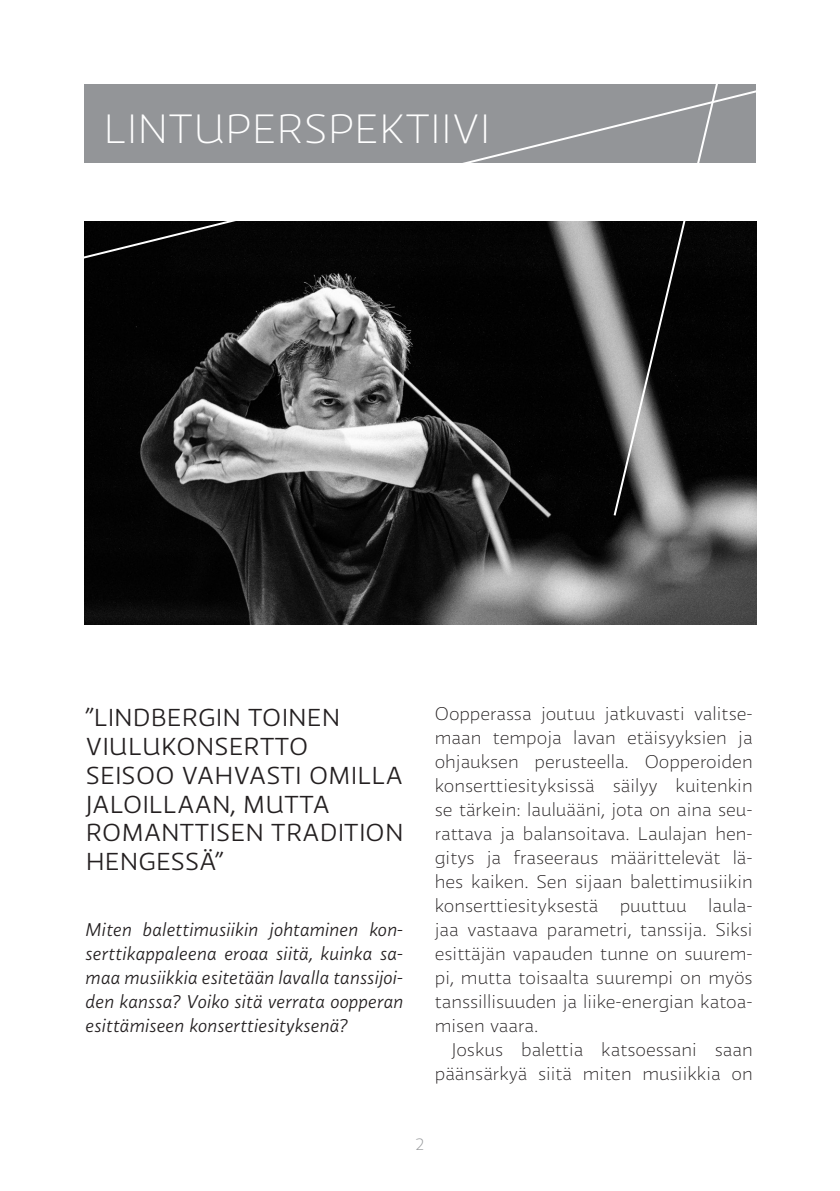
<style>
.page{position:relative;width:840px;height:1191px;background:#fff}
.page>*{position:absolute;margin:0;border:0;box-sizing:border-box;transform-origin:0 0}
.ISO_OTSIKKO{font:300 40px "Yle";letter-spacing:.02em;color:#fff}
.PIKKUOTSIKKO{font:24px/28.8px "Yle";letter-spacing:.02em;color:#231f20}
.LEIPIS{font:300 18px/24px "Yle";color:#231f20;text-align:justify}
.haastis_kursiivi{font:italic 18px/24px "Yle";color:#231f20;text-align:justify}
.LEIPIS_SISENNETTY{font:300 18px/24px "Yle";color:#231f20;text-align:right}
.t1{font:300 16px "Yle";color:#939598}
</style>
<div class="page">
<img style="left:85px;top:268px;width:670px;height:356px">
<svg style="left:611px;top:268px;width:141px;height:250px;background:#313131"></svg>
<svg style="left:84px;top:84px;width:673px;height:184px"></svg>
<p class="ISO_OTSIKKO" style="left:104px;top:103px;width:388px">LINTUPERSPEKTIIVI</p>
<p class="PIKKUOTSIKKO" style="left:85px;top:702px;width:319px">”LINDBERGIN TOINEN<br>VIULUKONSERTTO<br>SEISOO VAHVASTI OMILLA<br>JALOILLAAN, MUTTA<br>ROMANTTISEN TRADITION<br>HENGESSÄ”</p>
<p class="haastis_kursiivi" style="left:85px;top:917px;width:319px">Miten balettimusiikin johtaminen kon&shy;serttikappaleena eroaa siitä, kuinka sa&shy;maa musiikkia esitetään lavalla tanssijoi&shy;den kanssa? Voiko sitä verrata oopperan esittämiseen konserttiesityksenä?</p>
<p class="LEIPIS" style="left:434px;top:701px;width:319px">Oopperassa joutuu jatkuvasti valitse&shy;maan tempoja lavan etäisyyksien ja ohjauksen perusteella. Oopperoiden konserttiesityksissä säilyy kuitenkin se tärkein: lauluääni, jota on aina seu&shy;rattava ja balansoitava. Laulajan hen&shy;gitys ja fraseeraus määrittelevät lä&shy;hes kaiken. Sen sijaan balettimusiikin konserttiesityksestä puuttuu laula&shy;jaa vastaava parametri, tanssija. Siksi esittäjän vapauden tunne on suurem&shy;pi, mutta toisaalta suurempi on myös tanssillisuuden ja liike-energian katoa&shy;misen vaara.</p>
<p class="LEIPIS_SISENNETTY" style="left:434px;top:1037px;width:319px">Joskus balettia katsoessani saan päänsärkyä siitä miten musiikkia on</p>
<p class="t1" style="left:415px;top:1134px;width:11px">2</p>
</div>
